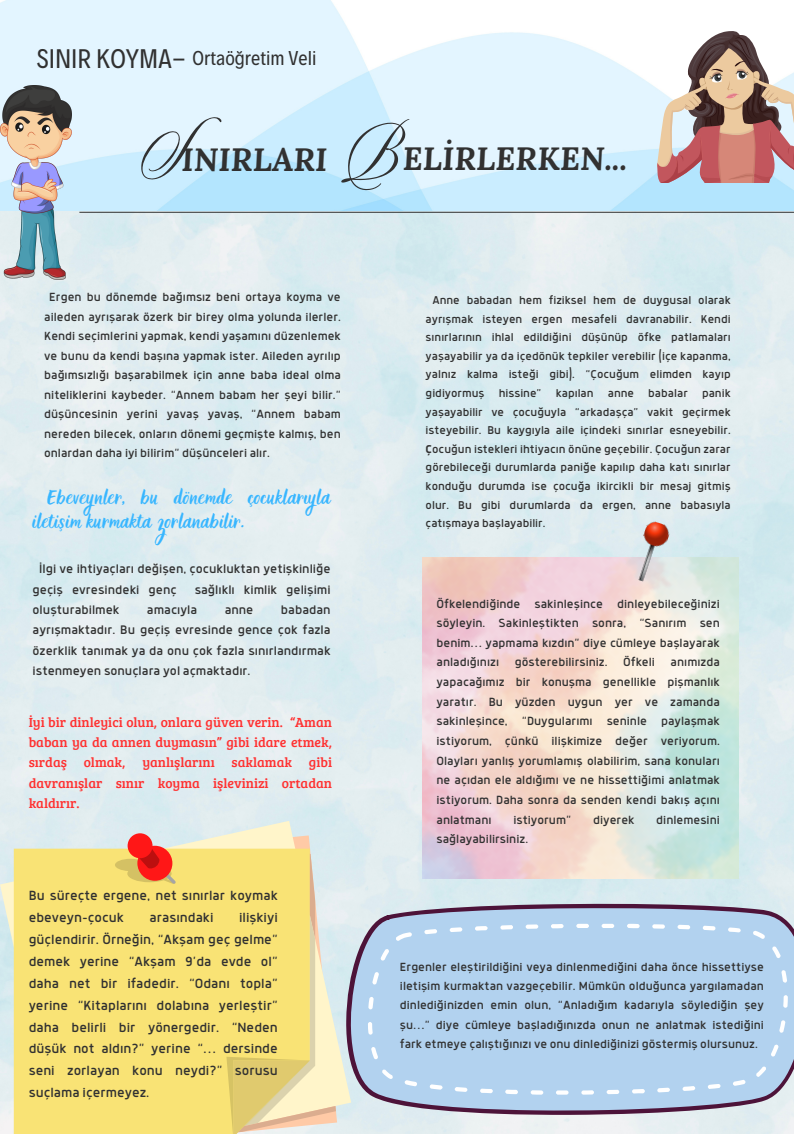
<style>
.page{position:relative;width:794px;height:1134px;background:#fff}
.page>*{position:absolute;margin:0;border:0;box-sizing:border-box;transform-origin:0 0}
.t1{font:italic 700 32px "Lora";color:#313131}
.t2{font:27.2px "Decalotype";color:#313131}
.t3{font:20.28px "Decalotype";color:#313131}
.t4{font:16.2px/24.3px "Holla";color:#38b6ff}
.t5{font:14.64px/21.9px "Anteb";color:#313131}
.t6{font:13.68px/20.4px "Bree Serif";color:#ff3131;text-align:justify}
.t7{font:13.64px/20.4px "Anteb";color:#313131}
.t8{font:13.08px/19.6px "Anteb";color:#313131;text-align:justify}
.t9{font:13.04px/19.5px "Anteb";color:#313131;text-align:justify}
.t10{font:13px/19.4px "Anteb";color:#313131;text-align:justify}
.t11{font:12.52px/18.6px "Anteb";color:#313131;text-align:justify}
.s1{font-weight:700}
</style>
<div class="page">
<img style="left:0;top:0;width:794px;height:212px">
<hr style="left:79px;top:212px;width:715px;height:1px;background:#313131">
<img style="left:0;top:86px;width:71px;height:193px">
<svg style="left:0;top:821px;width:351px;height:313px;background:#e2ece7"></svg>
<div style="left:14px;top:849px;width:296px;height:285px;background:#f9e375"></div>
<svg style="left:115px;top:844px;width:61px;height:40px;background:#ea8853"></svg>
<div style="left:128px;top:833px;width:25px;height:25px;background:#ff1717;border-radius:50%"></div>
<svg style="left:226px;top:854px;width:110px;height:280px;background:#f2e08c"></svg>
<svg style="left:657px;top:31px;width:137px;height:151px"></svg>
<svg style="left:331px;top:903px;width:463px;height:219px;background:#e5edea"></svg>
<svg style="left:346px;top:904px;width:448px;height:211px;background:#aab4cc"></svg>
<div style="left:368px;top:924px;width:420px;height:171px;background:#b2d2ef"></div>
<img style="left:629px;top:519px;width:43px;height:66px">
<svg style="left:135px;top:115px;width:94px;height:66px;background:#d5f0fe"></svg>
<svg style="left:332px;top:118px;width:89px;height:77px;background:#ccedfe"></svg>
<p class="t2" style="left:37px;top:41px;width:151px">SINIR KOYMA-</p>
<p class="t3" style="left:192px;top:45px;width:123px">Ortaöğretim Veli</p>
<p class="t1" style="left:182px;top:138px;width:147px">INIRLARI</p>
<p class="t1" style="left:403px;top:137px;width:226px">ELİRLERKEN...</p>
<p class="t9" style="left:44px;top:288px;width:298px;text-indent:5px">Ergen bu dönemde bağımsız beni ortaya koyma ve aileden ayrışarak özerk bir birey olma yolunda ilerler.<br>Kendi seçimlerini yapmak, kendi yaşamını düzenlemek ve bunu da kendi başına yapmak ister. Aileden ayrılıp bağımsızlığı başarabilmek için anne baba ideal olma niteliklerini kaybeder. “Annem babam her şeyi bilir.” düşüncesinin yerini yavaş yavaş, “Annem babam nereden bilecek, onların dönemi geçmişte kalmış, ben onlardan daha iyi bilirim” düşünceleri alır.</p>
<p class="t11" style="left:426px;top:291px;width:307px;text-indent:7px">Anne babadan hem fiziksel hem de duygusal olarak ayrışmak isteyen ergen mesafeli davranabilir. Kendi sınırlarının ihlal edildiğini düşünüp öfke patlamaları yaşayabilir ya da içedönük tepkiler verebilir (içe kapanma, yalnız kalma isteği gibi). “Çocuğum elimden kayıp gidiyormuş hissine” kapılan anne babalar panik yaşayabilir ve çocuğuyla “arkadaşça” vakit geçirmek isteyebilir. Bu kaygıyla aile içindeki sınırlar esneyebilir.<br><span class="s1">Ç</span>ocuğun istekleri ihtiyacın önüne geçebilir. Çocuğun zarar görebileceği durumlarda paniğe kapılıp daha katı sınırlar konduğu durumda ise çocuğa ikircikli bir mesaj gitmiş olur. Bu gibi durumlarda da ergen, anne babasıyla çatışmaya başlayabilir.</p>
<p class="t4" style="left:33px;top:485px;width:299px;text-indent:15px">Ebeveynler, bu dönemde çocuklarıyla iletişim kurmakta zorlanabilir.</p>
<p class="t7" style="left:33px;top:560px;width:299px;text-indent:7px">İlgi ve ihtiyaçları değişen, çocukluktan yetişkinliğe geçiş evresindeki genç</p>
<p class="t7" style="left:195px;top:580px;width:137px">sağlıklı kimlik gelişimi</p>
<p class="t8" style="left:436px;top:594px;width:285px">Öfkelendiğinde sakinleşince dinleyebileceğinizi söyleyin. Sakinleştikten sonra, “Sanırım sen benim… yapmama kızdın” diye cümleye başlayarak anladığınızı gösterebilirsiniz. Öfkeli anımızda yapacağımız bir konuşma genellikle pişmanlık yaratır. Bu yüzden uygun yer ve zamanda sakinleşince, “Duygularımı seninle paylaşmak istiyorum, çünkü ilişkimize değer veriyorum.<br>Olayları yanlış yorumlamış olabilirim, sana konuları ne açıdan ele aldığımı ve ne hissettiğimi anlatmak istiyorum. Daha sonra da senden kendi bakış açını anlatmanı</p>
<p class="t7" style="left:33px;top:600px;width:299px;text-align:justify;text-indent:248px">babadan ayrışmaktadır. Bu geçiş evresinde gence çok fazla özerklik tanımak ya da onu çok fazla sınırlandırmak istenmeyen sonuçlara yol açmaktadır.</p>
<p class="t7" style="left:33px;top:600px;width:88px">oluşturabilmek</p>
<p class="t7" style="left:147px;top:600px;width:52px">amacıyla</p>
<p class="t7" style="left:225px;top:600px;width:30px">anne</p>
<p class="t6" style="left:29px;top:711px;width:305px">İyi bir dinleyici olun, onlara güven verin. “Aman baban ya da annen duymasın” gibi idare etmek, sırdaş olmak, yanlışlarını saklamak gibi davranışlar sınır koyma işlevinizi ortadan kaldırır.</p>
<p class="t8" style="left:513px;top:810px;width:59px">istiyorum”</p>
<p class="t8" style="left:593px;top:810px;width:43px">diyerek</p>
<p class="t8" style="left:656px;top:810px;width:65px">dinlemesini</p>
<p class="t8" style="left:436px;top:830px;width:93px">sağlayabilirsiniz.</p>
<p class="t5" style="left:29px;top:886px;width:251px">Bu süreçte ergene, net sınırlar koymak ebeveyn-çocuk</p>
<p class="t5" style="left:29px;top:907px;width:251px;text-align:justify;text-indent:210px">ilişkiyi güçlendirir. Örneğin, “Akşam geç gelme” demek yerine “Akşam 9’da evde ol” daha net bir ifadedir. “Odanı topla” yerine “Kitaplarını dolabına yerleştir” daha belirli bir yönergedir. “Neden düşük not aldın?” yerine “… dersinde seni zorlayan konu neydi?” sorusu suçlama içermeyez.</p>
<p class="t5" style="left:149px;top:907px;width:66px">arasındaki</p>
<p class="t10" style="left:400px;top:958px;width:365px">Ergenler eleştirildiğini veya dinlenmediğini daha önce hissettiyse iletişim kurmaktan vazgeçebilir. Mümkün olduğunca yargılamadan dinlediğinizden emin olun, “Anladığım kadarıyla söylediğin şey şu…” diye cümleye başladığınızda onun ne anlatmak istediğini fark etmeye çalıştığınızı ve onu dinlediğinizi göstermiş olursunuz.</p>
</div>
